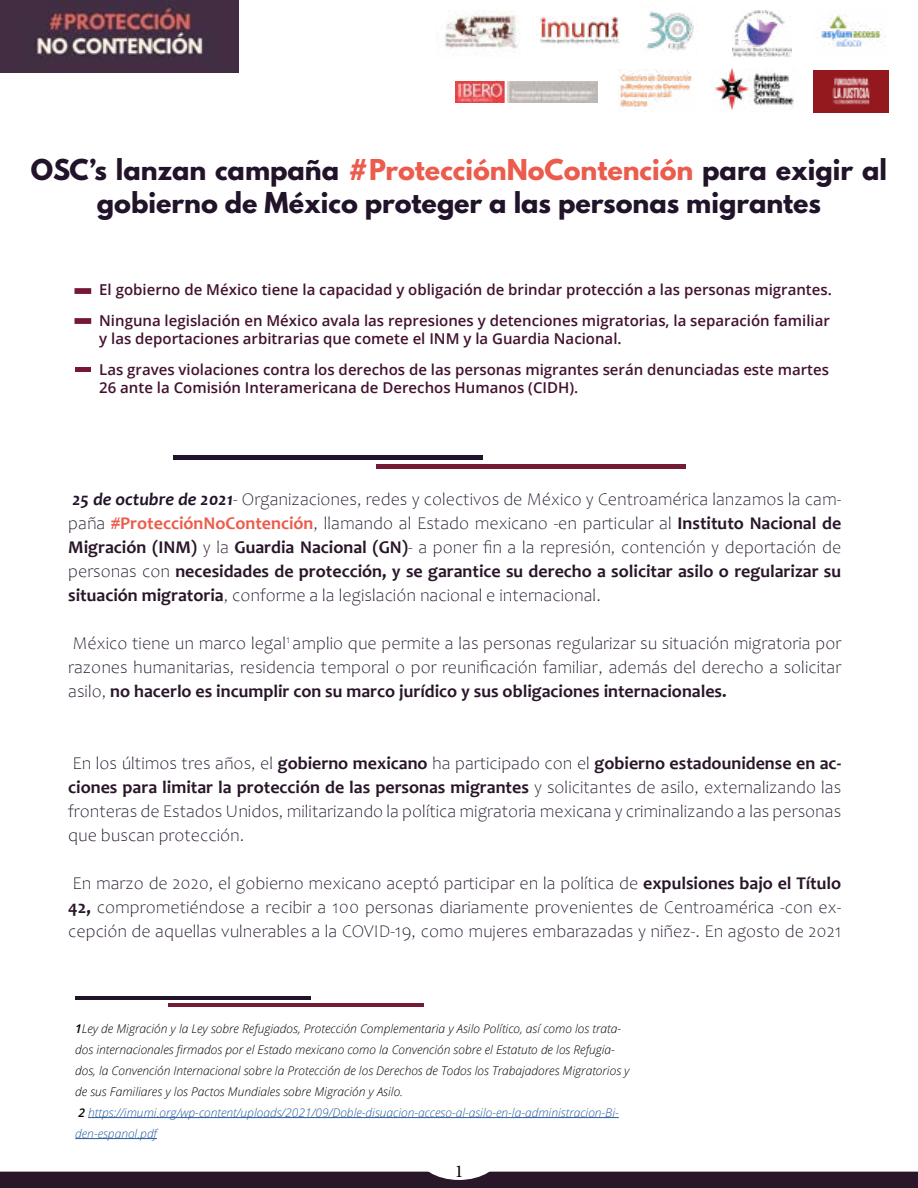
<style>
.page{position:relative;width:918px;height:1188px;background:#fff}
.page>*{position:absolute;margin:0;border:0;box-sizing:border-box;transform-origin:0 0}
.t1{font:700 25.5px/33px "League Spartan";color:#211329;text-align:center}
.t2{font:300 18px/24px "Candara";color:#211329;text-align:justify}
.t3{font:18px "Minion Pro";color:#000}
.t4{font:600 15px/30.8px "Open Sans";color:#431130}
.t5{font:italic 300 12px/21px "Open Sans";color:#000}
.s1{color:#eb5c4c}
.s2{font-weight:700;font-style:italic}
.s3{font-weight:700;color:#eb5c4c}
.s4{font-weight:700;color:#291629}
.s5{color:#291629}
.s6{font-weight:600}
.s7{color:#275b9b}
</style>
<div class="page">
<img style="left:0;top:0;width:239px;height:72px">
<hr style="left:173px;top:455px;width:310px;height:4px;background:#211329">
<hr style="left:376px;top:465px;width:310px;height:4px;background:#761b36">
<div style="left:1px;top:1172px;width:916px;height:15px;background:#291629"></div>
<div style="left:0;top:1172px;width:918px;height:16px;border:2px solid #291629"></div>
<div style="left:417px;top:1127px;width:84px;height:53px;background:#fff;border-radius:50%"></div>
<svg style="left:75px;top:288px;width:16px;height:6px"></svg>
<svg style="left:75px;top:318px;width:16px;height:6px"></svg>
<hr style="left:75px;top:368px;width:15px;height:4px;background:#741738">
<img style="left:539px;top:17px;width:81px;height:27px">
<img style="left:821px;top:15px;width:64px;height:32px">
<img style="left:733px;top:11px;width:58px;height:45px">
<img style="left:814px;top:71px;width:75px;height:42px">
<img style="left:647px;top:11px;width:51px;height:41px">
<img style="left:455px;top:81px;width:143px;height:21px">
<hr style="left:75px;top:996px;width:236px;height:4px;background:#211329">
<hr style="left:168px;top:1003px;width:256px;height:4px;background:#761b36">
<hr style="left:88px;top:1117px;width:531px;height:1px;background:#275b9b">
<hr style="left:75px;top:1138px;width:82px;height:1px;background:#275b9b">
<img style="left:714px;top:68px;width:80px;height:42px">
<img style="left:445px;top:11px;width:75px;height:41px">
<img style="left:618px;top:69px;width:74px;height:38px">
<h1 class="t1" style="left:31px;top:152px;width:858px">OSC’s lanzan campaña <span class="s1">#ProtecciónNoContención</span> para exigir al gobierno de México proteger a las personas migrantes</h1>
<p class="t4" style="left:99px;top:274px;width:734px">El gobierno de México tiene la capacidad y obligación de brindar protección a las personas migrantes.<br>Ninguna legislación en México avala las represiones y detenciones migratorias, la separación familiar</p>
<p class="t4" style="left:99px;top:323px;width:731px">y las deportaciones arbitrarias que comete el INM y la Guardia Nacional.<br>Las graves violaciones contra los derechos de las personas migrantes serán denunciadas este martes</p>
<p class="t4" style="left:99px;top:372px;width:481px">26 ante la Comisión Interamericana de Derechos Humanos (CIDH).</p>
<p class="t2" style="left:68px;top:487px;width:775px"><span class="s2">25 de octubre de 2021</span>- Organizaciones, redes y colectivos de México y Centroamérica lanzamos la cam&shy;paña <span class="s3">#ProtecciónNoContención</span>, llamando al Estado mexicano -en particular al <span class="s4">Instituto Nacional de Migración (INM)</span> <span class="s5">y la</span> <span class="s4">Guardia Nacional (GN)</span><span class="s5">-</span> a poner fin a la represión, contención y deportación de personas con <span class="s4">necesidades de protección, y se garantice su derecho a solicitar asilo o regularizar su situación migratoria</span>, conforme a la legislación nacional e internacional.</p>
<p class="t2" style="left:68px;top:631px;width:775px">México tiene un marco legal<sup>1</sup> amplio que permite a las personas regularizar su situación migratoria por razones humanitarias, residencia temporal o por reunificación familiar, además del derecho a solicitar asilo, <span class="s4">no hacerlo es incumplir con su marco jurídico y sus obligaciones internacionales.</span></p>
<p class="t2" style="left:68px;top:751px;width:775px">En los últimos tres años, el <span class="s4">gobierno mexicano</span> ha participado con el <span class="s4">gobierno estadounidense en ac&shy;ciones para limitar la protección de las personas migrantes</span> y solicitantes de asilo, externalizando las fronteras de Estados Unidos, militarizando la política migratoria mexicana y criminalizando a las personas que buscan protección.</p>
<p class="t2" style="left:68px;top:871px;width:775px">En marzo de 2020, el gobierno mexicano aceptó participar en la política de <span class="s4">expulsiones bajo el Título 42,</span> comprometiéndose a recibir a 100 personas diariamente provenientes de Centroamérica -con ex&shy;cepción de aquellas vulnerables a la COVID-19, como mujeres embarazadas y niñez-. En agosto de 2021</p>
<p class="t5" style="left:75px;top:1017px;width:556px"><span class="s6">1</span>Ley de Migración y la Ley sobre Refugiados, Protección Complementaria y Asilo Político, así como los trata&shy;dos internacionales firmados por el Estado mexicano como la Convención sobre el Estatuto de los Refugia&shy;dos, la Convención Internacional sobre la Protección de los Derechos de Todos los Trabajadores Migratorios y de sus Familiares y los Pactos Mundiales sobre Migración y Asilo.<br><span class="s6">2</span> <span class="s7">https://imumi.org/wp-content/uploads/2021/09/Doble-disuacion-acceso-al-asilo-en-la-administracion-Bi&shy;den-espanol.pdf</span></p>
<p class="t3" style="left:455px;top:1159px;width:10px">1</p>
</div>
